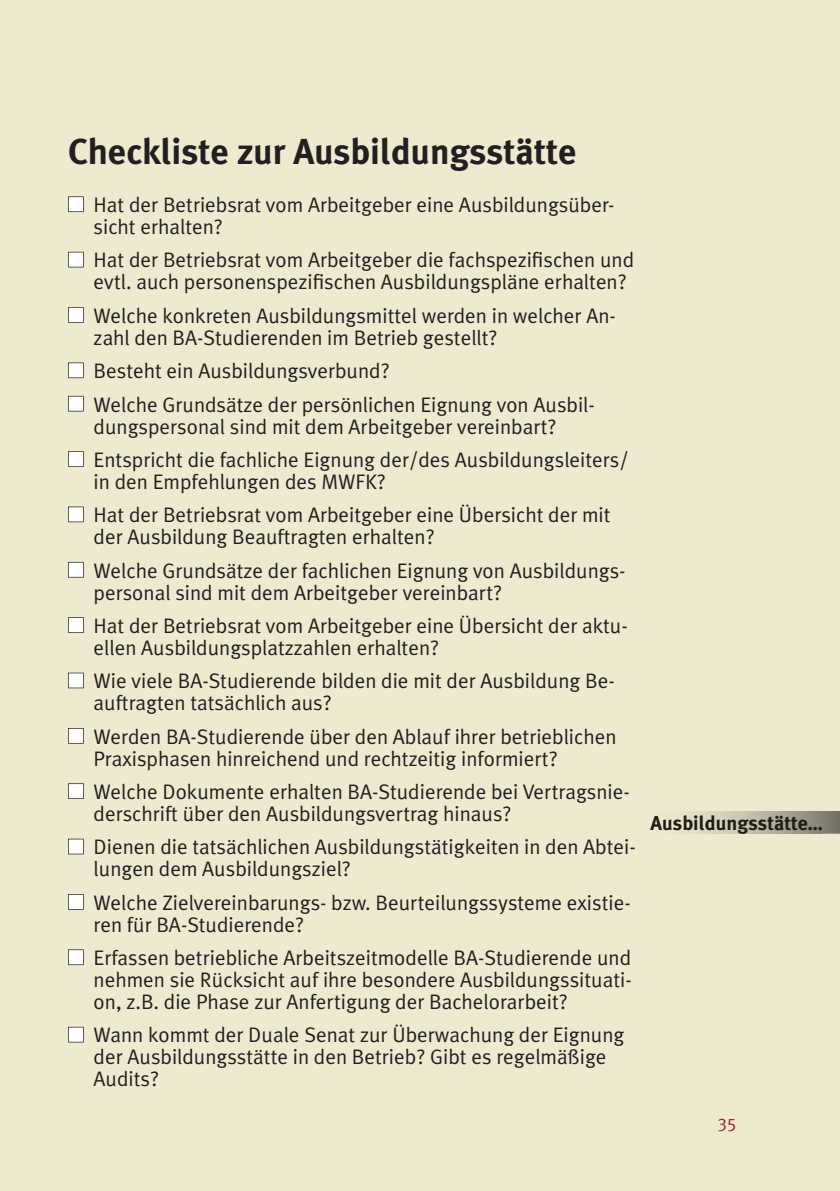
<style>
.page{position:relative;width:840px;height:1191px;background:#fff}
.page>*{position:absolute;margin:0;border:0;box-sizing:border-box;transform-origin:0 0}
.t1{font:700 36px "Meta Plus";color:#231f20}
.t2{font:21px/33.4px "Meta Plus Normal";color:#231f20}
.t3{font:700 20px "Meta Plus";color:#211d15}
.t4{font:18px "Meta Plus Normal";color:#a72023}
.s1{color:#211d0f}
</style>
<div class="page">
<div style="left:0;top:0;width:839px;height:1191px;background:#edead0"></div>
<svg style="left:690px;top:811px;width:149px;height:22px"></svg>
<div style="left:650px;top:815px;width:171px;height:18px;background:linear-gradient(to right,#faf7dc,#919182)"></div>
<svg style="left:68px;top:196px;width:16px;height:16px"></svg>
<svg style="left:68px;top:252px;width:16px;height:15px"></svg>
<svg style="left:68px;top:307px;width:16px;height:16px"></svg>
<svg style="left:68px;top:362px;width:16px;height:16px"></svg>
<svg style="left:68px;top:396px;width:16px;height:15px"></svg>
<svg style="left:68px;top:451px;width:16px;height:16px"></svg>
<svg style="left:68px;top:506px;width:16px;height:16px"></svg>
<svg style="left:68px;top:562px;width:16px;height:15px"></svg>
<svg style="left:68px;top:617px;width:16px;height:16px"></svg>
<svg style="left:68px;top:672px;width:16px;height:16px"></svg>
<svg style="left:68px;top:728px;width:16px;height:15px"></svg>
<svg style="left:68px;top:783px;width:16px;height:16px"></svg>
<svg style="left:68px;top:838px;width:16px;height:16px"></svg>
<svg style="left:68px;top:894px;width:16px;height:15px"></svg>
<svg style="left:68px;top:949px;width:16px;height:16px"></svg>
<svg style="left:68px;top:1026px;width:16px;height:16px"></svg>
<h1 class="t1" style="left:68px;top:137px;width:509px">Checkliste zur Ausbildungsstätte</h1>
<p class="t2" style="left:94px;top:195px;width:522px;line-height:22px">Hat der Betriebsrat vom Arbeitgeber eine Ausbildungsüber&shy;sicht erhalten?</p>
<p class="t2" style="left:94px;top:251px;width:542px;line-height:22px">Hat der Betriebsrat vom Arbeitgeber die fachspezifischen und evtl. auch personenspezifischen Ausbildungspläne erhalten?</p>
<p class="t2" style="left:94px;top:306px;width:523px;line-height:22px">Welche konkreten Ausbildungsmittel werden in welcher An&shy;zahl den BA-Studierenden im Betrieb gestellt?</p>
<p class="t2" style="left:94px;top:356px;width:502px">Besteht ein Ausbildungsverbund?<br>Welche Grundsätze der persönlichen Eignung von Ausbil-</p>
<p class="t2" style="left:94px;top:411px;width:536px">dungspersonal sind mit dem Arbeitgeber vereinbart?<br>Entspricht die fachliche Eignung der/des Ausbildungsleiters/</p>
<p class="t2" style="left:94px;top:466px;width:518px">in den Empfehlungen des MWFK?<br>Hat der Betriebsrat vom Arbeitgeber eine Übersicht der mit</p>
<p class="t2" style="left:94px;top:522px;width:533px">der Ausbildung Beauftragten erhalten?<br>Welche Grundsätze der fachlichen Eignung von Ausbildungs-</p>
<p class="t2" style="left:94px;top:577px;width:535px">personal sind mit dem Arbeitgeber vereinbart?<br>Hat der Betriebsrat vom Arbeitgeber eine Übersicht der aktu-</p>
<p class="t2" style="left:94px;top:632px;width:522px">ellen Ausbildungsplatzzahlen erhalten?<br>Wie viele BA-Studierende bilden die mit der Ausbildung Be-</p>
<p class="t2" style="left:94px;top:688px;width:524px">auftragten tatsächlich aus?<br>Werden BA-Studierende über den Ablauf ihrer betrieblichen</p>
<p class="t2" style="left:94px;top:743px;width:537px">Praxisphasen hinreichend und rechtzeitig informiert?<br>Welche Dokumente erhalten BA-Studierende bei Vertragsnie-</p>
<p class="t2" style="left:94px;top:798px;width:543px">derschrift über den Ausbildungsvertrag hinaus?<br>Dienen die tatsächlichen Ausbildungstätigkeiten in den Abtei-</p>
<p class="t2" style="left:94px;top:854px;width:538px">lungen dem Ausbildungsziel?<br>Welche Zielvereinbarungs- bzw. Beurteilungssysteme existie-</p>
<p class="t2" style="left:94px;top:909px;width:539px">ren für BA-Studierende?<br>Erfassen betriebliche Arbeitszeitmodelle BA-Studierende und</p>
<p class="t2" style="left:94px;top:970px;width:539px;line-height:22px">nehmen sie Rücksicht auf ihre besondere Ausbildungssituati&shy;on, z.B. die Phase zur Anfertigung der Bachelorarbeit?</p>
<p class="t2" style="left:94px;top:1025px;width:532px;line-height:22px">Wann kommt der Duale Senat zur Überwachung der Eignung der Ausbildungsstätte in den Betrieb? Gibt es regelmäßige<br>Audits?</p>
<p class="t3" style="left:650px;top:815px;width:174px">Ausbildun<span class="s1">g</span>sstätte…</p>
<p class="t4" style="left:717px;top:1115px;width:21px">35</p>
</div>
